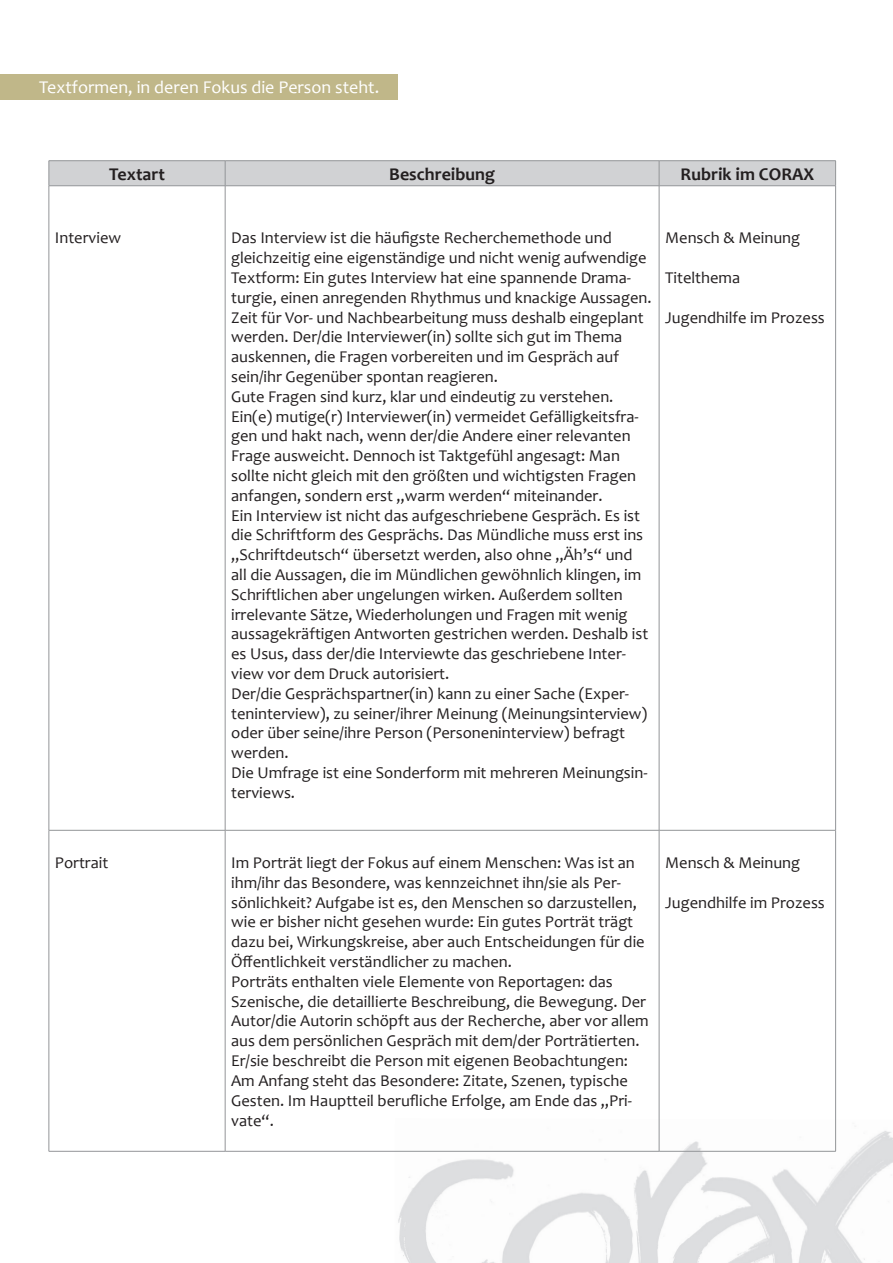
<style>
.page{position:relative;width:893px;height:1263px;background:#fff}
.page>*{position:absolute;margin:0;border:0;box-sizing:border-box;transform-origin:0 0}
.t1{font:18px "Candara";color:#fff}
.t2{font:700 18px "Candara";color:#231f20}
.t3{font:16.5px/19.8px "Candara";color:#231f20}
</style>
<div class="page">
<img style="left:395px;top:1118px;width:498px;height:145px">
<hr style="left:49px;top:160px;width:176px;height:1px;background:#939598">
<hr style="left:225px;top:160px;width:434px;height:1px;background:#939598">
<hr style="left:659px;top:160px;width:177px;height:1px;background:#939598">
<hr style="left:49px;top:186px;width:1px;height:644px;background:#939598">
<hr style="left:835px;top:186px;width:1px;height:644px;background:#939598">
<hr style="left:49px;top:830px;width:1px;height:321px;background:#939598">
<hr style="left:835px;top:830px;width:1px;height:321px;background:#939598">
<hr style="left:49px;top:1151px;width:176px;height:1px;background:#939598">
<hr style="left:225px;top:1151px;width:434px;height:1px;background:#939598">
<hr style="left:659px;top:1151px;width:177px;height:1px;background:#939598">
<div style="left:49px;top:161px;width:787px;height:24px;background:#d1d2d4"></div>
<hr style="left:49px;top:185px;width:176px;height:1px;background:#939598">
<hr style="left:225px;top:185px;width:434px;height:1px;background:#939598">
<hr style="left:225px;top:186px;width:1px;height:644px;background:#939598">
<hr style="left:659px;top:185px;width:177px;height:1px;background:#939598">
<hr style="left:659px;top:186px;width:1px;height:644px;background:#939598">
<hr style="left:49px;top:830px;width:176px;height:1px;background:#939598">
<hr style="left:225px;top:830px;width:434px;height:1px;background:#939598">
<hr style="left:225px;top:830px;width:1px;height:321px;background:#939598">
<hr style="left:659px;top:830px;width:177px;height:1px;background:#939598">
<hr style="left:659px;top:830px;width:1px;height:321px;background:#939598">
<div style="left:0;top:74px;width:397px;height:26px;background:#c0b789"></div>
<p class="t1" style="left:39px;top:76px;width:342px">Textformen, in deren Fokus die Person steht.</p>
<p class="t2" style="left:109px;top:163px;width:57px">Textart</p>
<p class="t2" style="left:389px;top:163px;width:107px">Beschreibung</p>
<p class="t2" style="left:681px;top:163px;width:135px">Rubrik im CORAX</p>
<p class="t3" style="left:55px;top:228px;width:68px">Interview</p>
<p class="t3" style="left:231px;top:228px;width:422px">Das Interview ist die häufigste Recherchemethode und gleichzeitig eine eigenständige und nicht wenig aufwendige Textform: Ein gutes Interview hat eine spannende Drama&shy;turgie, einen anregenden Rhythmus und knackige Aussagen.<br>Zeit für Vor- und Nachbearbeitung muss deshalb eingeplant werden. Der/die Interviewer(in) sollte sich gut im Thema auskennen, die Fragen vorbereiten und im Gespräch auf sein/ihr Gegenüber spontan reagieren.<br>Gute Fragen sind kurz, klar und eindeutig zu verstehen.<br>Ein(e) mutige(r) Interviewer(in) vermeidet Gefälligkeitsfra&shy;gen und hakt nach, wenn der/die Andere einer relevanten Frage ausweicht. Dennoch ist Taktgefühl angesagt: Man sollte nicht gleich mit den größten und wichtigsten Fragen anfangen, sondern erst „warm werden“ miteinander.<br>Ein Interview ist nicht das aufgeschriebene Gespräch. Es ist die Schriftform des Gesprächs. Das Mündliche muss erst ins „Schriftdeutsch“ übersetzt werden, also ohne „Äh’s“ und all die Aussagen, die im Mündlichen gewöhnlich klingen, im Schriftlichen aber ungelungen wirken. Außerdem sollten irrelevante Sätze, Wiederholungen und Fragen mit wenig aussagekräftigen Antworten gestrichen werden. Deshalb ist es Usus, dass der/die Interviewte das geschriebene Inter&shy;view vor dem Druck autorisiert.<br>Der/die Gesprächspartner(in) kann zu einer Sache (Exper&shy;teninterview), zu seiner/ihrer Meinung (Meinungsinterview) oder über seine/ihre Person (Personeninterview) befragt werden.<br>Die Umfrage ist eine Sonderform mit mehreren Meinungsin&shy;terviews.</p>
<p class="t3" style="left:665px;top:228px;width:137px">Mensch &amp; Meinung</p>
<p class="t3" style="left:665px;top:267px;width:77px">Titelthema</p>
<p class="t3" style="left:665px;top:307px;width:161px">Jugendhilfe im Prozess</p>
<p class="t3" style="left:55px;top:853px;width:55px">Portrait</p>
<p class="t3" style="left:231px;top:853px;width:419px">Im Porträt liegt der Fokus auf einem Menschen: Was ist an ihm/ihr das Besondere, was kennzeichnet ihn/sie als Per&shy;sönlichkeit? Aufgabe ist es, den Menschen so darzustellen, wie er bisher nicht gesehen wurde: Ein gutes Porträt trägt dazu bei, Wirkungskreise, aber auch Entscheidungen für die Öffentlichkeit verständlicher zu machen.<br>Porträts enthalten viele Elemente von Reportagen: das Szenische, die detaillierte Beschreibung, die Bewegung. Der Autor/die Autorin schöpft aus der Recherche, aber vor allem aus dem persönlichen Gespräch mit dem/der Porträtierten.<br>Er/sie beschreibt die Person mit eigenen Beobachtungen:<br>Am Anfang steht das Besondere: Zitate, Szenen, typische Gesten. Im Hauptteil berufliche Erfolge, am Ende das „Pri&shy;vate“.</p>
<p class="t3" style="left:665px;top:853px;width:137px">Mensch &amp; Meinung</p>
<p class="t3" style="left:665px;top:892px;width:161px">Jugendhilfe im Prozess</p>
</div>
